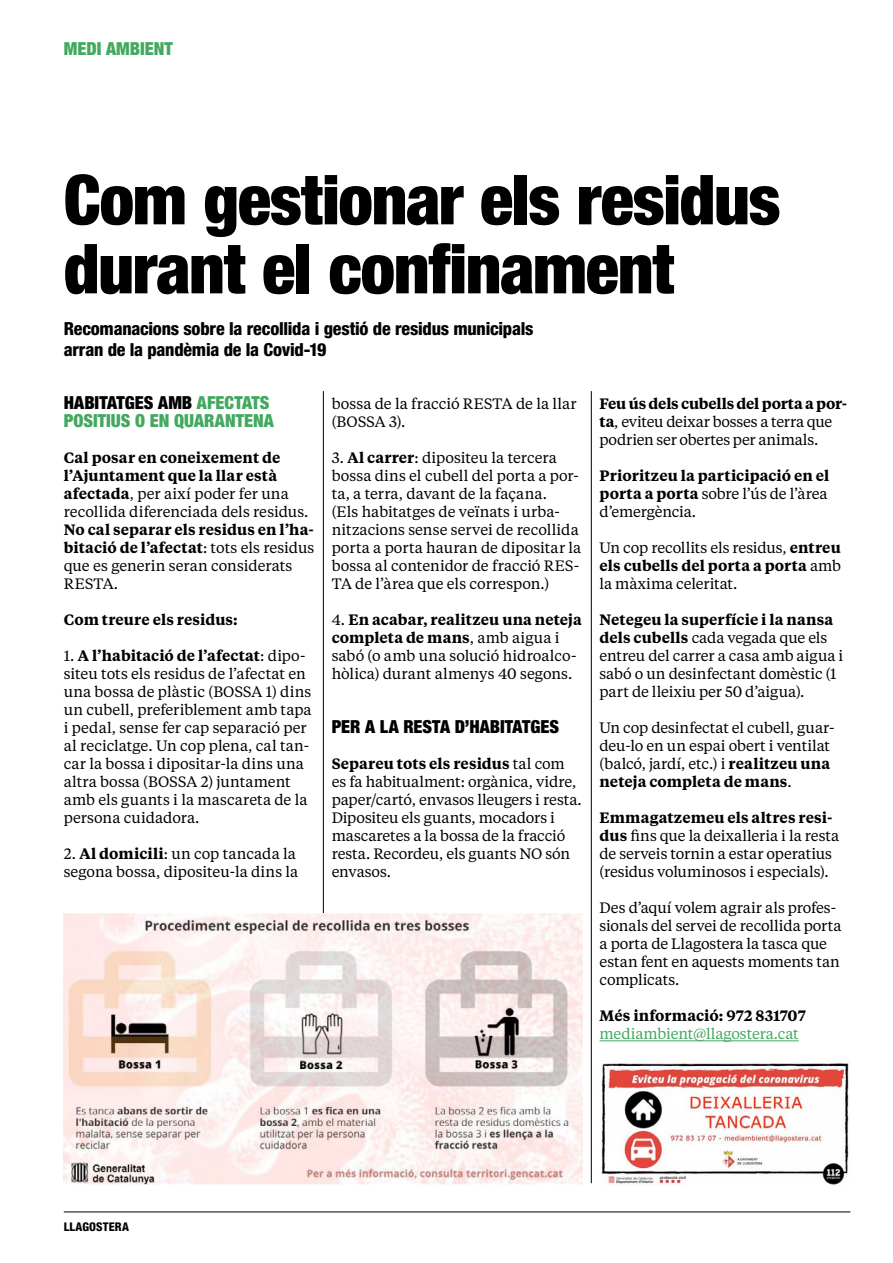
<style>
.page{position:relative;width:893px;height:1263px;background:#fff}
.page>*{position:absolute;margin:0;border:0;box-sizing:border-box;transform-origin:0 0}
.t1{font:900 condensed 69px/69px "Helvetica Neue LT Std";letter-spacing:-.015em;color:#000}
.t2{font:800 condensed 18px/21px "Helvetica Neue LT Std";letter-spacing:-.015em;color:#000}
.t3{font:900 condensed 18px "Helvetica Neue LT Std";color:#43a960}
.t4{font:900 condensed 18px "Helvetica Neue LT Std";color:#000}
.t5{font:15px/18px "Tiempos Text";color:#000}
.t6{font:600 15px/18px "Tiempos Text";letter-spacing:.005em;color:#000}
.t7{font:15px "Tiempos Text";letter-spacing:-.01em;color:#43a960}
.t8{font:800 condensed 12px "Helvetica Neue LT Std";letter-spacing:.015em;color:#000}
.s1{font-weight:400}
.s2{font-weight:600}
</style>
<div class="page">
<hr style="left:64px;top:1212px;width:786px;height:1px;background:#000">
<hr style="left:600px;top:1040px;width:199px;height:1px;background:#43a960">
<hr style="left:323px;top:391px;width:1px;height:528px;background:#000">
<hr style="left:591px;top:391px;width:1px;height:792px;background:#000">
<img style="left:601px;top:1063px;width:248px;height:123px">
<img style="left:64px;top:913px;width:519px;height:271px">
<p class="t3" style="left:64px;top:38px;width:110px">MEDI AMBIENT</p>
<h1 class="t1" style="left:64px;top:164px;width:718px">COM GESTIONAR ELS RESIDUS<br>DURANT EL CONFINAMENT</h1>
<p class="t2" style="left:64px;top:318px;width:471px">Recomanacions sobre la recollida i gestió de residus municipals arran de la pandèmia de la Covid-19</p>
<p class="t4" style="left:64px;top:392px;width:20px">HABITAT</p>
<p class="t4" style="left:125px;top:392px;width:46px">GES AMB</p>
<p class="t3" style="left:197px;top:392px;width:73px">AFECTATS</p>
<p class="t3" style="left:64px;top:410px;width:131px">POSITIUS OEN QUARANTENA </p>
<p class="t6" style="left:64px;top:448px;width:249px">Cal posar en coneixement de l’Ajuntament que la llar està afectada<span class="s1">, per així poder fer una recollida diferenciada dels residus.   </span></p>
<p class="t5" style="left:64px;top:520px;width:252px"><span class="s2">No cal separar els residus en l’ha&shy;bitació de l’afectat</span>: tots els residus que es generin seran considerats<br>RESTA.  </p>
<p class="t6" style="left:64px;top:610px;width:177px">Com treure els residus:  </p>
<p class="t5" style="left:64px;top:646px;width:249px">1. <span class="s2">A l’habitació de l’afectat</span>: dipo&shy;siteu tots els residus de l’afectat en una bossa de plàstic (BOSSA 1) dins un cubell, preferiblement amb tapa i pedal, sense fer cap separació per al reciclatge. Un cop plena, cal tan&shy;car la bossa i dipositar-la dins una altra bossa (BOSSA 2) juntament amb els guants i la mascareta de la persona cuidadora.</p>
<p class="t5" style="left:64px;top:844px;width:236px">2. <span class="s2">Al domicili</span>: un cop tancada la segona bossa, dipositeu-la dins la</p>
<p class="t5" style="left:332px;top:394px;width:247px">bossa de la fracció RESTA de la llar (BOSSA 3).  </p>
<p class="t5" style="left:332px;top:448px;width:251px">3. <span class="s2">Al carrer</span>: dipositeu la tercera bossa dins el cubell del porta a por&shy;ta, a terra, davant de la façana.<br>(Els habitatges de veïnats i urba&shy;nitzacions sense servei de recollida porta a porta hauran de dipositar la bossa al contenidor de fracció RES-TA de l’àrea que els correspon.)  </p>
<p class="t5" style="left:332px;top:610px;width:252px">4. <span class="s2">En acabar, realitzeu una neteja completa de mans</span>, amb aigua i sabó (o amb una solució hidroalco&shy;hòlica) durant almenys 40 segons.</p>
<p class="t4" style="left:332px;top:716px;width:148px">PER ALA RESTA D’HABITAT</p>
<p class="t4" style="left:530px;top:716px;width:30px">GES</p>
<p class="t5" style="left:332px;top:754px;width:252px"><span class="s2">Separeu tots els residus</span> tal com es fa habitualment: orgànica, vidre, paper/cartó, envasos lleugers i resta.<br>Dipositeu els guants, mocadors i mascaretes a la bossa de la fracció resta. Recordeu, els guants NO són envasos.  </p>
<p class="t5" style="left:600px;top:394px;width:249px"><span class="s2">Feu ús dels cubells del porta a por&shy;ta</span>, eviteu deixar bosses a terra que podrien ser obertes per animals.  </p>
<p class="t6" style="left:600px;top:466px;width:231px">Prioritzeu la participació en el porta a porta <span class="s1">sobre l’ús de l’àrea d’emergència.  </span></p>
<p class="t5" style="left:600px;top:538px;width:243px;text-align:justify">Un cop recollits els residus, <span class="s2">entreu els cubells del porta a porta</span> amb la màxima celeritat.</p>
<p class="t5" style="left:600px;top:610px;width:245px"><span class="s2">Netegeu la superfície i la nansa dels cubells</span> cada vegada que els entreu del carrer a casa amb aigua i sabó o un desinfectant domèstic (1 part de lleixiu per 50 d’aigua).   </p>
<p class="t5" style="left:600px;top:718px;width:237px">Un cop desinfectat el cubell, guar&shy;deu-lo en un espai obert i ventilat (balcó, jardí, etc.) i <span class="s2">realitzeu una neteja completa de mans</span>.</p>
<p class="t5" style="left:600px;top:808px;width:241px"><span class="s2">Emmagatzemeu els altres resi&shy;dus</span> fins que la deixalleria i la resta de serveis tornin a estar operatius (residus voluminosos i especials).  </p>
<p class="t5" style="left:600px;top:898px;width:243px">Des d’aquí volem agrair als profes&shy;sionals del servei de recollida porta a porta de Llagostera la tasca que estan fent en aquests moments tan complicats.   </p>
<p class="t6" style="left:600px;top:1006px;width:208px">Més informació: 972 831707</p>
<p class="t7" style="left:600px;top:1024px;width:201px">mediambient@llagostera.cat</p>
<p class="t8" style="left:64px;top:1219px;width:67px">LLAGOSTERA</p>
</div>
